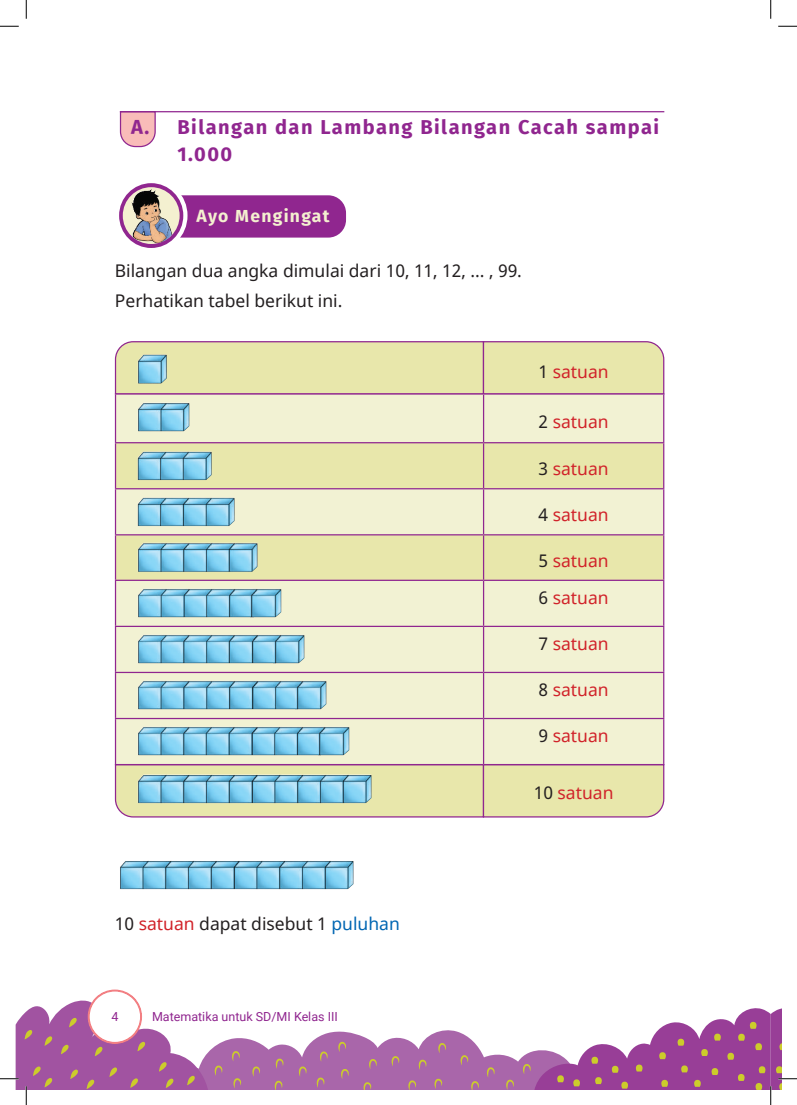
<style>
.page{position:relative;width:797px;height:1105px;background:#fff}
.page>*{position:absolute;margin:0;border:0;box-sizing:border-box;transform-origin:0 0}
.t1{font:700 20px/27.5px "Fira Sans";letter-spacing:.075em;color:#90268f}
.t2{font:17.5px/29.6px "Noto Sans";color:#231f20}
.t3{font:17.5px/37.1px "Noto Sans";color:#d1232a}
.t4{font:700 17.5px "Fira Sans";letter-spacing:.075em;color:#f4f0d0}
.t5{font:12.5px "Roboto";color:#90268f}
.s1{color:#231f20}
.s2{color:#d1232a}
.s3{color:#0166b3}
</style>
<div class="page">
<svg style="left:114px;top:763px;width:551px;height:55px;background:#e4ddab"></svg>
<svg style="left:114px;top:341px;width:551px;height:54px;background:#e3ddaa"></svg>
<svg style="left:119px;top:111px;width:37px;height:37px"></svg>
<hr style="left:120px;top:111px;width:544px;height:1px;background:#90268f">
<div style="left:140px;top:195px;width:206px;height:43px;background:#90268f;border-radius:18px"></div>
<div style="left:116px;top:395px;width:547px;height:369px;background:#f2f2d3"></div>
<svg style="left:116px;top:443px;width:547px;height:137px;background:#e9e7b7"></svg>
<hr style="left:115px;top:535px;width:1px;height:45px;background:#90268f">
<hr style="left:483px;top:535px;width:1px;height:45px;background:#90268f">
<hr style="left:663px;top:535px;width:1px;height:45px;background:#90268f">
<hr style="left:115px;top:393px;width:368px;height:2px;background:#90268f">
<hr style="left:115px;top:395px;width:1px;height:47px;background:#90268f">
<hr style="left:483px;top:393px;width:181px;height:2px;background:#90268f">
<hr style="left:483px;top:395px;width:1px;height:47px;background:#90268f">
<hr style="left:663px;top:395px;width:1px;height:47px;background:#90268f">
<hr style="left:115px;top:489px;width:1px;height:45px;background:#90268f">
<hr style="left:115px;top:534px;width:368px;height:1px;background:#90268f">
<hr style="left:483px;top:489px;width:1px;height:45px;background:#90268f">
<hr style="left:663px;top:489px;width:1px;height:45px;background:#90268f">
<hr style="left:483px;top:534px;width:181px;height:1px;background:#90268f">
<hr style="left:115px;top:442px;width:368px;height:1px;background:#90268f">
<hr style="left:115px;top:443px;width:1px;height:45px;background:#90268f">
<hr style="left:115px;top:488px;width:368px;height:1px;background:#90268f">
<hr style="left:483px;top:442px;width:181px;height:1px;background:#90268f">
<hr style="left:483px;top:443px;width:1px;height:45px;background:#90268f">
<hr style="left:663px;top:443px;width:1px;height:45px;background:#90268f">
<hr style="left:483px;top:488px;width:181px;height:1px;background:#90268f">
<hr style="left:115px;top:580px;width:368px;height:1px;background:#90268f">
<hr style="left:115px;top:581px;width:1px;height:45px;background:#90268f">
<hr style="left:115px;top:626px;width:368px;height:1px;background:#90268f">
<hr style="left:115px;top:627px;width:1px;height:45px;background:#90268f">
<hr style="left:115px;top:672px;width:368px;height:1px;background:#90268f">
<hr style="left:115px;top:673px;width:1px;height:45px;background:#90268f">
<hr style="left:115px;top:718px;width:368px;height:1px;background:#90268f">
<hr style="left:115px;top:719px;width:1px;height:45px;background:#90268f">
<hr style="left:115px;top:764px;width:368px;height:1px;background:#90268f">
<hr style="left:483px;top:580px;width:181px;height:1px;background:#90268f">
<hr style="left:483px;top:581px;width:1px;height:45px;background:#90268f">
<hr style="left:663px;top:581px;width:1px;height:45px;background:#90268f">
<hr style="left:483px;top:626px;width:181px;height:1px;background:#90268f">
<hr style="left:483px;top:627px;width:1px;height:45px;background:#90268f">
<hr style="left:663px;top:627px;width:1px;height:45px;background:#90268f">
<hr style="left:483px;top:672px;width:181px;height:1px;background:#90268f">
<hr style="left:483px;top:673px;width:1px;height:45px;background:#90268f">
<hr style="left:663px;top:673px;width:1px;height:45px;background:#90268f">
<hr style="left:483px;top:718px;width:181px;height:1px;background:#90268f">
<hr style="left:483px;top:719px;width:1px;height:45px;background:#90268f">
<hr style="left:663px;top:719px;width:1px;height:45px;background:#90268f">
<hr style="left:483px;top:764px;width:181px;height:1px;background:#90268f">
<div style="left:115px;top:179px;width:72px;height:73px;background:#fff;border-radius:50%"></div>
<svg style="left:119px;top:183px;width:64px;height:65px"></svg>
<img style="left:123px;top:187px;width:57px;height:57px;border-radius:28px">
<img style="left:133px;top:353px;width:241px;height:34px">
<img style="left:133px;top:400px;width:241px;height:35px">
<img style="left:133px;top:450px;width:241px;height:35px">
<img style="left:133px;top:493px;width:241px;height:36px">
<img style="left:133px;top:537px;width:241px;height:36px">
<img style="left:133px;top:584px;width:117px;height:35px">
<img style="left:250px;top:584px;width:34px;height:35px">
<img style="left:133px;top:630px;width:140px;height:35px">
<img style="left:273px;top:630px;width:34px;height:35px">
<img style="left:133px;top:676px;width:163px;height:35px">
<img style="left:296px;top:676px;width:33px;height:35px">
<img style="left:133px;top:722px;width:185px;height:35px">
<img style="left:318px;top:722px;width:34px;height:35px">
<img style="left:133px;top:772px;width:241px;height:35px">
<img style="left:120px;top:860px;width:234px;height:30px">
<svg style="left:0;top:25px;width:19px;height:2px"></svg>
<svg style="left:778px;top:25px;width:19px;height:2px"></svg>
<svg style="left:25px;top:0;width:2px;height:19px"></svg>
<svg style="left:770px;top:0;width:1px;height:19px"></svg>
<svg style="left:0;top:989px;width:797px;height:116px"></svg>
<p class="t1" style="left:177px;top:111px;width:483px;text-indent:-46px">A. Bilangan dan Lambang Bilangan Cacah sampai<br>1.000</p>
<p class="t4" style="left:196px;top:201px;width:135px">Ayo Mengingat</p>
<p class="t2" style="left:115px;top:257px;width:408px">Bilangan dua angka dimulai dari 10, 11, 12, … , 99.<br>Perhatikan tabel berikut ini.</p>
<p class="t3" style="left:538px;top:354px;width:72px"><span class="s1">1</span> satuan</p>
<p class="t3" style="left:538px;top:403px;width:72px"><span class="s1">2</span> satuan</p>
<p class="t3" style="left:538px;top:451px;width:72px"><span class="s1">3</span> satuan</p>
<p class="t3" style="left:538px;top:497px;width:72px"><span class="s1">4</span> satuan</p>
<p class="t3" style="left:538px;top:543px;width:72px"><span class="s1">5</span> satuan<br><span class="s1">6</span> satuan</p>
<p class="t3" style="left:538px;top:626px;width:72px"><span class="s1">7</span> satuan</p>
<p class="t3" style="left:538px;top:672px;width:72px"><span class="s1">8</span> satuan</p>
<p class="t3" style="left:538px;top:718px;width:72px"><span class="s1">9</span> satuan</p>
<p class="t3" style="left:533px;top:774px;width:81px"><span class="s1">10</span> satuan</p>
<p class="t2" style="left:115px;top:910px;width:286px">10 <span class="s2">satuan</span> dapat disebut 1 <span class="s3">puluhan</span></p>
<p class="t5" style="left:111px;top:1008px;width:9px">4</p>
<p class="t5" style="left:152px;top:1008px;width:187px">Matematika untuk SD/MI Kelas III</p>
</div>
